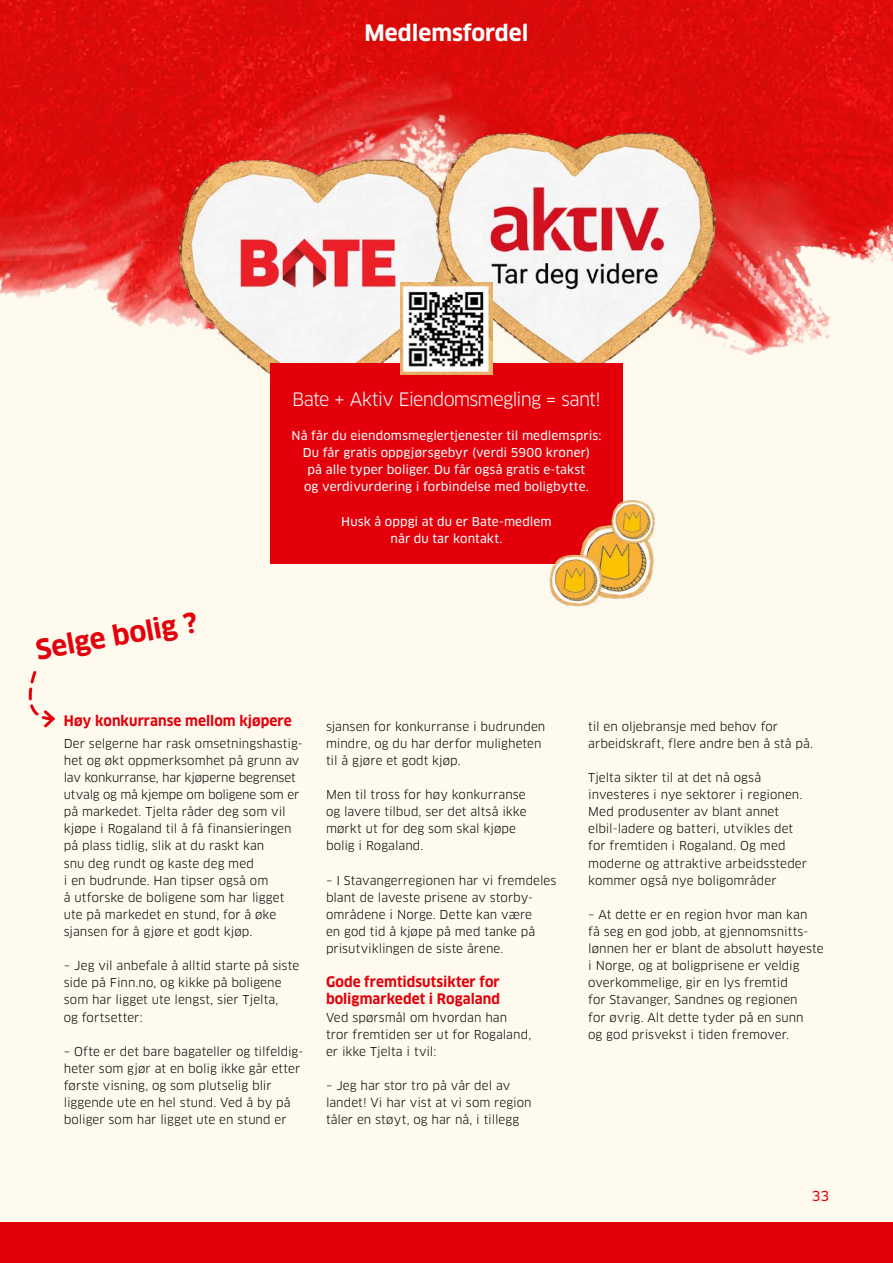
<style>
.page{position:relative;width:893px;height:1263px;background:#fffaee}
.page>*{position:absolute;margin:0;border:0;box-sizing:border-box;transform-origin:0 0}
.t1{font:700 27px "Clan OT";color:#e3000b}
.t2{font:700 22.05px "Clan OT";color:#fff}
.t3{font:18px "Clan OT";letter-spacing:-.045em;color:#fff}
.t4{font:700 14.25px/17.1px "Clan OT";letter-spacing:.005em;color:#e3000b;scale:.95 1}
.t5{font:13.5px "Clan OT News";color:#e3000b}
.t6{font:12px/17.1px "Clan OT";letter-spacing:.005em;color:#000}
.t7{font:12px/17.1px "Clan OT News";letter-spacing:.01em;color:#fff;text-align:center}
</style>
<div class="page">
<img style="left:0;top:0;width:893px;height:355px">
<img style="left:159px;top:146px;width:257px;height:229px">
<img style="left:416px;top:119px;width:317px;height:245px">
<svg style="left:28px;top:671px;width:28px;height:57px"></svg>
<div style="left:0;top:1222px;width:893px;height:41px;background:#e3000b"></div>
<div style="left:270px;top:364px;width:353px;height:200px;background:#e3000b"></div>
<img style="left:400px;top:282px;width:93px;height:93px">
<img style="left:580px;top:524px;width:74px;height:75px">
<img style="left:549px;top:552px;width:55px;height:55px">
<img style="left:610px;top:500px;width:45px;height:45px">
<h2 class="t2" style="left:364px;top:20px;width:165px">Medlemsfordel</h2>
<h1 class="t1" style="left:33px;top:635px;width:165px;rotate:-10deg">Selge bolig ?</h1>
<h3 class="t3" style="left:292px;top:388px;width:310px">Bate + Aktiv Eiendomsmegling = sant!</h3>
<p class="t7" style="left:292px;top:427px;width:311px">Nå får du eiendomsmeglertjenester til medlemspris:<br>Du får gratis oppgjørsgebyr (verdi 5900 kroner)<br>på alle typer boliger. Du får også gratis e-takst<br>og verdivurdering i forbindelse med boligbytte.</p>
<p class="t7" style="left:341px;top:513px;width:212px">Husk å oppgi at du er Bate-medlem når du tar kontakt.</p>
<p class="t4" style="left:64px;top:712px;width:241px">Høy konkurranse mellom kjøpere</p>
<p class="t6" style="left:64px;top:735px;width:239px">Der selgerne har rask omsetningshastig&shy;het og økt oppmerksomhet på grunn av lav konkurranse, har kjøperne begrenset utvalg og må kjempe om boligene som er på markedet. Tjelta råder deg som vil kjøpe i Rogaland til å få finansieringen på plass tidlig, slik at du raskt kan<br>snu deg rundt og kaste deg med<br>i en budrunde. Han tipser også om<br>å utforske de boligene som har ligget ute på markedet en stund, for å øke sjansen for å gjøre et godt kjøp.</p>
<p class="t6" style="left:64px;top:957px;width:237px">– Jeg vil anbefale å alltid starte på siste side på Finn.no, og kikke på boligene som har ligget ute lengst, sier Tjelta,<br>og fortsetter:</p>
<p class="t6" style="left:64px;top:1043px;width:239px">– Ofte er det bare bagateller og tilfeldig&shy;heter som gjør at en bolig ikke går etter første visning, og som plutselig blir liggende ute en hel stund. Ved å by på boliger som har ligget ute en stund er</p>
<p class="t6" style="left:326px;top:718px;width:221px">sjansen for konkurranse i budrunden mindre, og du har derfor muligheten til å gjøre et godt kjøp.</p>
<p class="t6" style="left:326px;top:786px;width:202px">Men til tross for høy konkurranse og lavere tilbud, ser det altså ikke mørkt ut for deg som skal kjøpe bolig i Rogaland.</p>
<p class="t6" style="left:326px;top:872px;width:232px">– I Stavangerregionen har vi fremdeles blant de laveste prisene av storby&shy;områdene i Norge. Dette kan være<br>en god tid å kjøpe på med tanke på prisutviklingen de siste årene.</p>
<p class="t4" style="left:326px;top:974px;width:185px">Gode fremtidsutsikter for boligmarkedet i Rogaland</p>
<p class="t6" style="left:326px;top:1008px;width:207px">Ved spørsmål om hvordan han tror fremtiden ser ut for Rogaland, er ikke Tjelta i tvil:</p>
<p class="t6" style="left:326px;top:1077px;width:207px">– Jeg har stor tro på vår del av landet! Vi har vist at vi som region tåler en støyt, og har nå, i tillegg</p>
<p class="t6" style="left:588px;top:718px;width:226px">til en oljebransje med behov for arbeidskraft, flere andre ben å stå på.</p>
<p class="t6" style="left:588px;top:769px;width:220px">Tjelta sikter til at det nå også investeres i nye sektorer i regionen.<br>Med produsenter av blant annet elbil-ladere og batteri, utvikles det for fremtiden i Rogaland. Og med moderne og attraktive arbeidssteder kommer også nye boligområder</p>
<p class="t6" style="left:588px;top:906px;width:237px">– At dette er en region hvor man kan<br>få seg en god jobb, at gjennomsnitts&shy;lønnen her er blant de absolutt høyeste i Norge, og at boligprisene er veldig overkommelige, gir en lys fremtid<br>for Stavanger, Sandnes og regionen<br>for øvrig. Alt dette tyder på en sunn<br>og god prisvekst i tiden fremover.</p>
<p class="t5" style="left:812px;top:1188px;width:19px">33</p>
</div>
